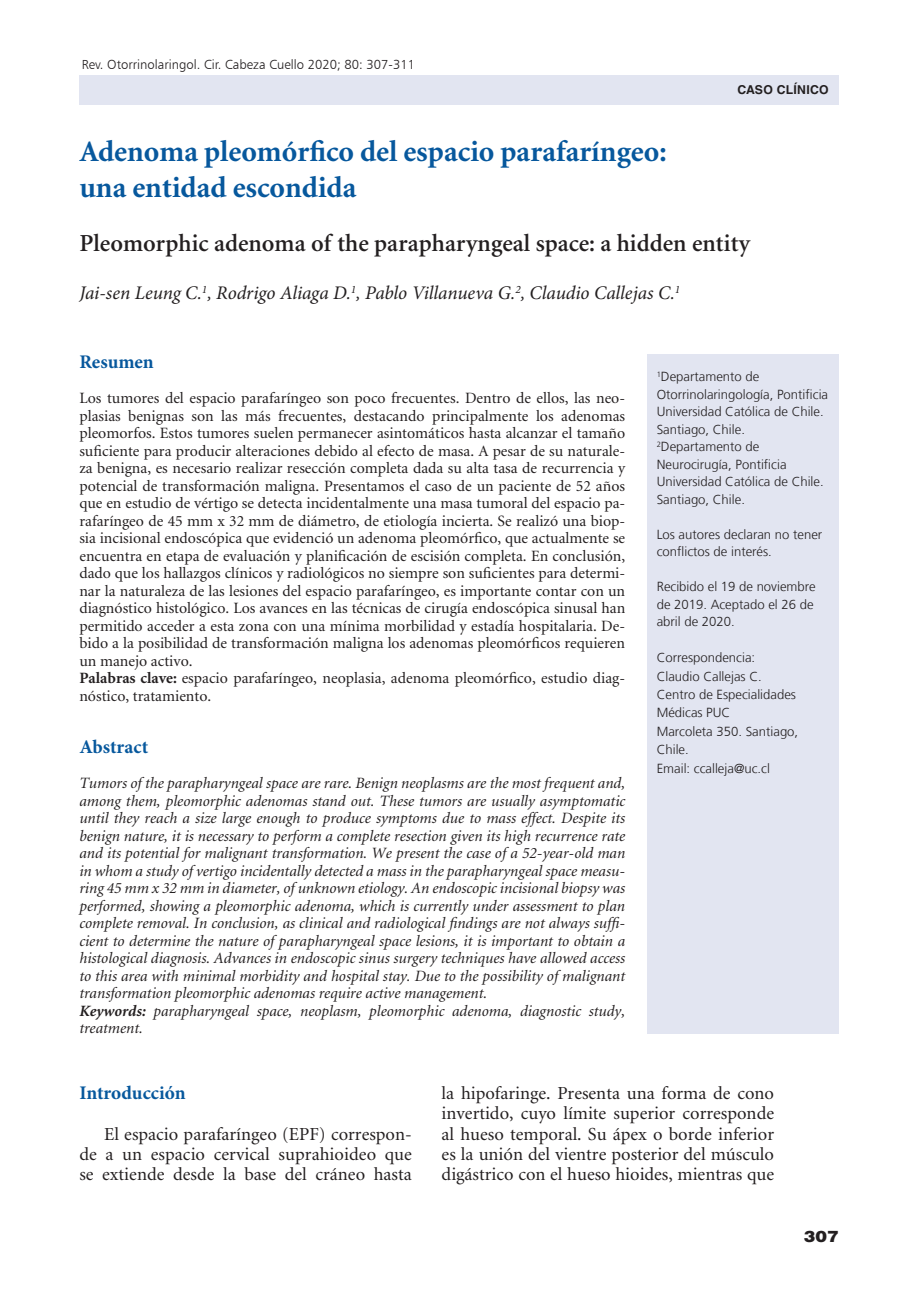
<style>
.page{position:relative;width:918px;height:1315px;background:#fff}
.page>*{position:absolute;margin:0;border:0;box-sizing:border-box;transform-origin:0 0}
._2-titulo{font:700 29.75px/35.7px "Minion";color:#07589d}
._2-titulo_ingles{font:600 24.5px "Minion";color:#231f20}
._3-autor{font:italic 19.25px "Minion Pro";letter-spacing:-.005em;color:#231f20}
._5-subtitulo{font:700 19.25px "Minion Pro";color:#07589d}
._1texto{font:18.38px/20.1px "Minion";color:#231f20;text-align:justify}
._4-resumen{font:15.75px/17.5px "Minion";color:#231f20;text-align:justify}
._4-resumen-2{font:italic 15.75px/17.5px "Minion";color:#231f20;text-align:justify}
.t1{font:900 15.75px "Helvetica LT Std";color:#231f20;scale:1.1 1}
._3-datos_autores-doi{font:300 13.12px/17.5px "Frutiger LT";color:#231f20}
.t2{font:13.12px "Humanist 777 BT Light B";color:#231f20}
.t3{font:700 12.25px "Helvetica LT Std";color:#231f20}
.s1{font-weight:700}
</style>
<div class="page">
<div style="left:79px;top:75px;width:759px;height:30px;background:#e2e5f1"></div>
<div style="left:647px;top:354px;width:191px;height:679px;background:#e2e5f1"></div>
<p class="t2" style="left:82px;top:56px;width:335px">Rev. Otorrinolaringol. Cir. Cabeza Cuello 2020; 80: 307-311</p>
<p class="t3" style="left:737px;top:82px;width:13px">Caso</p>
<p class="t3" style="left:777px;top:82px;width:17px">Clínico</p>
<h1 class="_2-titulo" style="left:79px;top:135px;width:589px">Adenoma pleomórfico del espacio parafaríngeo: una entidad escondida</h1>
<p class="_2-titulo_ingles" style="left:79px;top:231px;width:672px">Pleomorphic adenoma of the parapharyngeal space: a hidden entity</p>
<p class="_3-autor" style="left:79px;top:280px;width:602px">Jai-sen Leung C.<sup>1</sup>, Rodrigo Aliaga D.<sup>1</sup>, Pablo Villanueva G.<sup>2</sup>, Claudio Callejas C.<sup>1</sup></p>
<p class="_5-subtitulo" style="left:79px;top:348px;width:76px">Resumen</p>
<p class="_4-resumen" style="left:79px;top:390px;width:547px">Los tumores del espacio parafaríngeo son poco frecuentes. Dentro de ellos, las neo&shy;plasias benignas son las más frecuentes, destacando principalmente los adenomas pleomorfos. Estos tumores suelen permanecer asintomáticos hasta alcanzar el tamaño suficiente para producir alteraciones debido al efecto de masa. A pesar de su naturale&shy;za benigna, es necesario realizar resección completa dada su alta tasa de recurrencia y potencial de transformación maligna. Presentamos el caso de un paciente de 52 años que en estudio de vértigo se detecta incidentalmente una masa tumoral del espacio pa&shy;rafaríngeo de 45 mm x 32 mm de diámetro, de etiología incierta. Se realizó una biop&shy;sia incisional endoscópica que evidenció un adenoma pleomórfico, que actualmente se encuentra en etapa de evaluación y planificación de escisión completa. En conclusión, dado que los hallazgos clínicos y radiológicos no siempre son suficientes para determi&shy;nar la naturaleza de las lesiones del espacio parafaríngeo, es importante contar con un diagnóstico histológico. Los avances en las técnicas de cirugía endoscópica sinusal han permitido acceder a esta zona con una mínima morbilidad y estadía hospitalaria. De&shy;bido a la posibilidad de transformación maligna los adenomas pleomórficos requieren un manejo activo.</p>
<p class="_4-resumen" style="left:79px;top:670px;width:547px"><span class="s1">Palabras clave:</span> espacio parafaríngeo, neoplasia, adenoma pleomórfico, estudio diag&shy;nóstico, tratamiento.</p>
<p class="_5-subtitulo" style="left:79px;top:733px;width:70px">Abstract</p>
<p class="_4-resumen-2" style="left:79px;top:775px;width:547px">Tumors of the parapharyngeal space are rare. Benign neoplasms are the most frequent and, among them, pleomorphic adenomas stand out. These tumors are usually asymptomatic until they reach a size large enough to produce symptoms due to mass effect. Despite its benign nature, it is necessary to perform a complete resection given its high recurrence rate and its potential for malignant transformation. We present the case of a 52-year-old man in whom a study of vertigo incidentally detected a mass in the parapharyngeal space measu&shy;ring 45 mm x 32 mm in diameter, of unknown etiology. An endoscopic incisional biopsy was performed, showing a pleomorphic adenoma, which is currently under assessment to plan complete removal. In conclusion, as clinical and radiological findings are not always suffi&shy;cient to determine the nature of parapharyngeal space lesions, it is important to obtain a histological diagnosis. Advances in endoscopic sinus surgery techniques have allowed access to this area with minimal morbidity and hospital stay. Due to the possibility of malignant transformation pleomorphic adenomas require active management.</p>
<p class="_4-resumen-2" style="left:79px;top:1002px;width:547px"><span class="s1">Keywords:</span> parapharyngeal space, neoplasm, pleomorphic adenoma, diagnostic study, treatment.</p>
<p class="_3-datos_autores-doi" style="left:657px;top:368px;width:173px"><sup>1</sup>Departamento de<br>Otorrinolaringología, Pontificia<br>Universidad Católica de Chile.<br>Santiago, Chile.</p>
<p class="_3-datos_autores-doi" style="left:657px;top:438px;width:169px"><sup>2</sup>Departamento de<br>Neurocirugía, Pontificia<br>Universidad Católica de Chile.<br>Santiago, Chile.</p>
<p class="_3-datos_autores-doi" style="left:657px;top:526px;width:167px">Los autores declaran no tener conflictos de interés.</p>
<p class="_3-datos_autores-doi" style="left:657px;top:578px;width:160px">Recibido el 19 de noviembre de 2019. Aceptado el 26 de abril de 2020.</p>
<p class="_3-datos_autores-doi" style="left:657px;top:649px;width:100px">Correspondencia:</p>
<p class="_3-datos_autores-doi" style="left:657px;top:667px;width:107px">Claudio Callejas C.</p>
<p class="_3-datos_autores-doi" style="left:657px;top:685px;width:141px;line-height:18.4px">Centro de Especialidades<br>Médicas PUC</p>
<p class="_3-datos_autores-doi" style="left:657px;top:722px;width:143px;line-height:18.4px">Marcoleta 350. Santiago,<br>Chile.</p>
<p class="_3-datos_autores-doi" style="left:657px;top:759px;width:115px">Email: ccalleja@uc.cl</p>
<p class="_5-subtitulo" style="left:79px;top:1079px;width:108px">Introducción</p>
<p class="_1texto" style="left:79px;top:1124px;width:334px;text-indent:25px">El espacio parafaríngeo (EPF) correspon&shy;de a un espacio cervical suprahioideo que se extiende desde la base del cráneo hasta</p>
<p class="_1texto" style="left:441px;top:1084px;width:334px">la hipofaringe. Presenta una forma de cono invertido, cuyo límite superior corresponde al hueso temporal. Su ápex o borde inferior es la unión del vientre posterior del músculo digástrico con el hueso hioides, mientras que</p>
<p class="t1" style="left:804px;top:1226px;width:33px">307</p>
</div>
